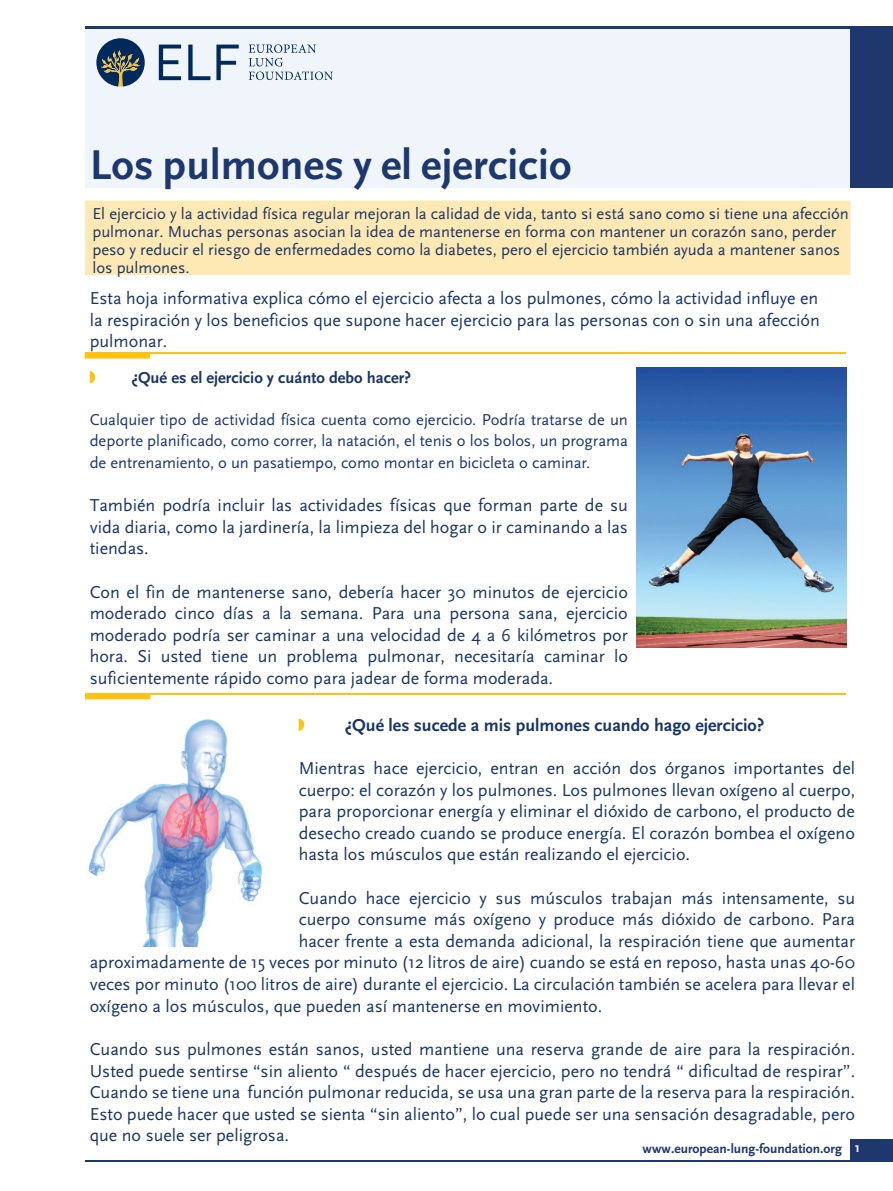
<style>
.page{position:relative;width:893px;height:1191px;background:#fff}
.page>*{position:absolute;margin:0;border:0;box-sizing:border-box;transform-origin:0 0}
.t1{font:700 43.5px "Scala Sans";letter-spacing:.005em;color:#1e376d}
.t2{font:18px/21.6px "Scala Sans";color:#1a3564;text-align:justify}
.t3{font:700 18px "Scala Sans";color:#1a3564}
.t4{font:16.5px/18px "Scala Sans";color:#1a3564}
.t5{font:16.5px/21.3px "Scala Sans";letter-spacing:-.005em;color:#1e376d;text-align:justify}
.t6{font:700 16.5px "Scala Sans";color:#1a3564}
.t7{font:700 13.5px "Scala Sans";color:#1e376d}
.s1{color:#fff}
</style>
<div class="page">
<div style="left:85px;top:26px;width:808px;height:162px;background:#eff5fb"></div>
<hr style="left:85px;top:26px;width:808px;height:2px;background:#1e376d">
<div style="left:850px;top:26px;width:43px;height:162px;background:#1f376c"></div>
<div style="left:850px;top:1138px;width:43px;height:23px;background:#1e376d"></div>
<hr style="left:85px;top:1160px;width:808px;height:2px;background:#1e376d">
<svg style="left:159px;top:45px;width:22px;height:35px"></svg>
<svg style="left:188px;top:45px;width:22px;height:35px"></svg>
<svg style="left:216px;top:45px;width:23px;height:35px"></svg>
<svg style="left:249px;top:44px;width:84px;height:36px"></svg>
<svg style="left:96px;top:38px;width:49px;height:49px"></svg>
<hr style="left:85px;top:353px;width:760px;height:1px;background:#fec210">
<svg style="left:85px;top:354px;width:65px;height:4px"></svg>
<div style="left:85px;top:201px;width:765px;height:74px;background:#fee8b4"></div>
<svg style="left:90px;top:371px;width:5px;height:12px"></svg>
<svg style="left:299px;top:718px;width:5px;height:13px"></svg>
<hr style="left:86px;top:693px;width:760px;height:1px;background:#fec210">
<svg style="left:85px;top:693px;width:65px;height:6px"></svg>
<img style="left:636px;top:367px;width:210px;height:280px">
<img style="left:88px;top:719px;width:175px;height:227px">
<h1 class="t1" style="left:90px;top:141px;width:483px">Los pulmones y el ejercicio</h1>
<p class="t4" style="left:92px;top:205px;width:758px">El ejercicio y la actividad física regular mejoran la calidad de vida, tanto si está sano como si tiene una afección pulmonar. Muchas personas asocian la idea de mantenerse en forma con mantener un corazón sano, perder peso y reducir el riesgo de enfermedades como la diabetes, pero el ejercicio también ayuda a mantener sanos los pulmones.</p>
<p class="t2" style="left:90px;top:288px;width:732px">Esta hoja informativa explica cómo el ejercicio afecta a los pulmones, cómo la actividad influye en la respiración y los beneficios que supone hacer ejercicio para las personas con o sin una afección pulmonar.</p>
<p class="t6" style="left:131px;top:369px;width:282px">¿Qué es el ejercicio y cuánto debo hacer?</p>
<p class="t5" style="left:90px;top:409px;width:540px">Cualquier tipo de actividad física cuenta como ejercicio. Podría tratarse de un deporte planificado, como correr, la natación, el tenis o los bolos, un programa de entrenamiento, o un pasatiempo, como montar en bicicleta o caminar.</p>
<p class="t2" style="left:90px;top:495px;width:540px">También podría incluir las actividades físicas que forman parte de su vida diaria, como la jardinería, la limpieza del hogar o ir caminando a las tiendas.</p>
<p class="t2" style="left:90px;top:581px;width:540px">Con el fin de mantenerse sano, debería hacer 30 minutos de ejercicio moderado cinco días a la semana. Para una persona sana, ejercicio moderado podría ser caminar a una velocidad de 4 a 6 kilómetros por hora. Si usted tiene un problema pulmonar, necesitaría caminar lo suficientemente rápido como para jadear de forma moderada.</p>
<p class="t3" style="left:345px;top:715px;width:421px">¿Qué les sucede a mis pulmones cuando hago ejercicio?</p>
<p class="t2" style="left:299px;top:757px;width:558px">Mientras hace ejercicio, entran en acción dos órganos importantes del cuerpo: el corazón y los pulmones. Los pulmones llevan oxígeno al cuerpo, para proporcionar energía y eliminar el dióxido de carbono, el producto de desecho creado cuando se produce energía. El corazón bombea el oxígeno hasta los músculos que están realizando el ejercicio.</p>
<p class="t2" style="left:299px;top:887px;width:558px">Cuando hace ejercicio y sus músculos trabajan más intensamente, su</p>
<p class="t2" style="left:299px;top:909px;width:558px">cuerpo consume más oxígeno y produce más dióxido de carbono. Para</p>
<p class="t2" style="left:299px;top:930px;width:558px">hacer frente a esta demanda adicional, la respiración tiene que aumentar</p>
<p class="t2" style="left:90px;top:952px;width:767px">aproximadamente de 15 veces por minuto (12 litros de aire) cuando se está en reposo, hasta unas 40-60</p>
<p class="t2" style="left:90px;top:973px;width:767px">veces por minuto (100 litros de aire) durante el ejercicio. La circulación también se acelera para llevar el</p>
<p class="t2" style="left:90px;top:995px;width:514px">oxígeno a los músculos, que pueden así mantenerse en movimiento.</p>
<p class="t2" style="left:90px;top:1038px;width:767px">Cuando sus pulmones están sanos, usted mantiene una reserva grande de aire para la respiración.<br>Usted puede sentirse “sin aliento “ después de hacer ejercicio, pero no tendrá “ dificultad de respirar”.<br>Cuando se tiene una función pulmonar reducida, se usa una gran parte de la reserva para la respiración.<br>Esto puede hacer que usted se sienta “sin aliento”, lo cual puede ser una sensación desagradable, pero que no suele ser peligrosa.</p>
<p class="t7" style="left:643px;top:1141px;width:219px">www.european-lung-foundation.org <span class="s1">1</span></p>
</div>
